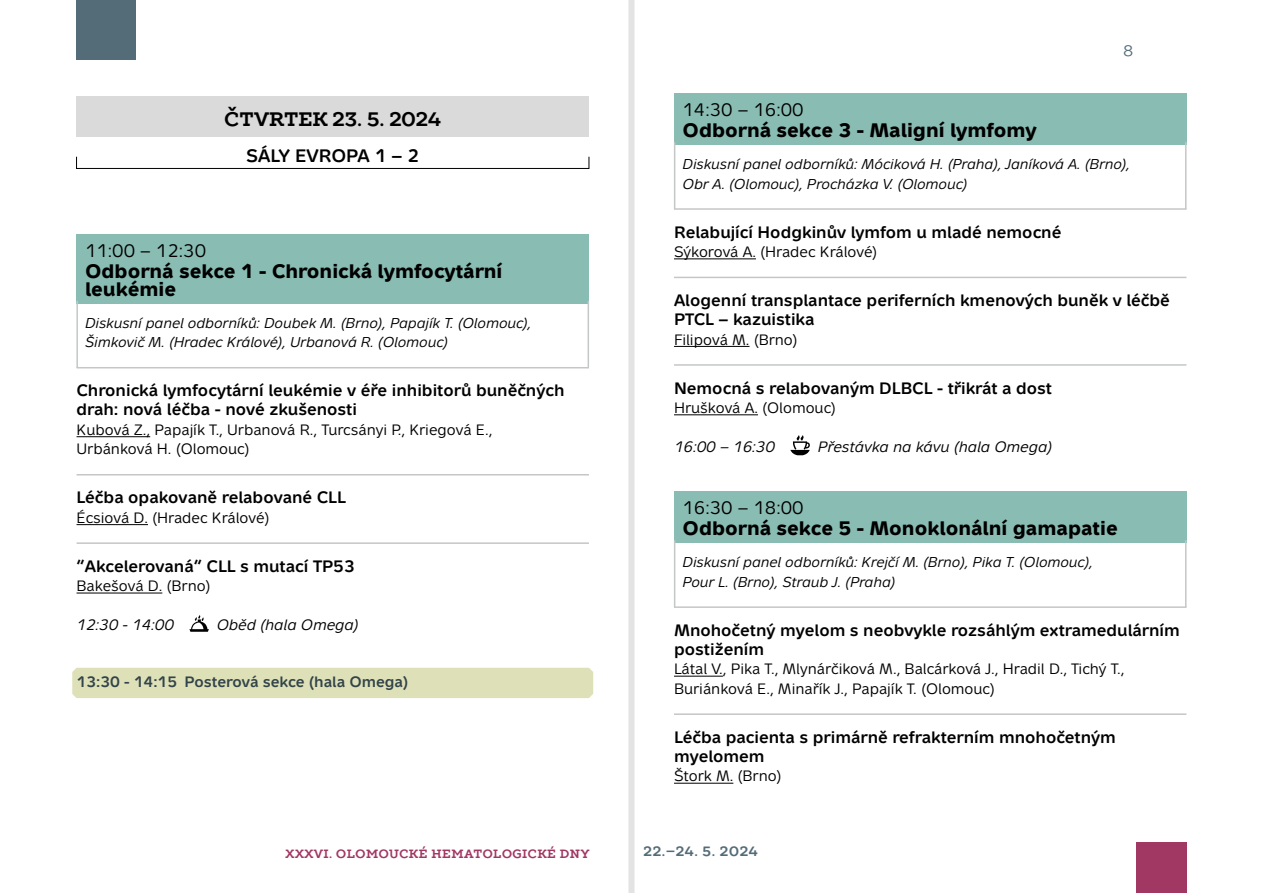
<style>
.page{position:relative;width:1263px;height:893px;background:#fff}
.page>*{position:absolute;margin:0;border:0;box-sizing:border-box;transform-origin:0 0}
.Lekari_H1{font:700 19.5px/18px "Metron";color:#000}
.Datum{font:700 19.5px "TT Slabs";color:#000}
.Lekari_cas{font:18px "Metron";color:#000}
.Saly{font:700 18px "Metron";color:#000}
.Lekari_H2{font:700 16.5px/19.2px "Metron";color:#000}
.Lekari_jmeno{font:15px/19.5px "Metron";color:#000}
.Obed_Prestavka{font:italic 15px "Metron";color:#000}
.Posterova_sekce{font:700 15px "Metron";color:#32434a}
.t1{font:15px "TT Slabs";color:#546c78}
.Lekari_predsednictvo{font:italic 14.25px/19.5px "Metron";color:#000}
.t2{font:700 13.5px "TT Slabs";letter-spacing:.05em;color:#546c78}
.t3{font:700 12px "TT Slabs";letter-spacing:.04em;color:#a13763}
</style>
<div class="page">
<div style="left:77px;top:0;width:59px;height:60px;background:#546c78"></div>
<div style="left:1136px;top:843px;width:50px;height:50px;background:#a13763"></div>
<div style="left:77px;top:97px;width:512px;height:40px;background:#dadada"></div>
<div style="left:76px;top:156px;width:513px;height:13px;border:1px solid #000"></div>
<div style="left:77px;top:234px;width:512px;height:70px;background:#89bdb4"></div>
<hr style="left:76px;top:301px;width:2px;height:67px;background:#c5c6c6">
<hr style="left:588px;top:301px;width:1px;height:67px;background:#c5c6c6">
<hr style="left:77px;top:367px;width:512px;height:1px;background:#c5c6c6">
<hr style="left:77px;top:436px;width:73px;height:1px;background:#000">
<hr style="left:77px;top:474px;width:512px;height:1px;background:#c5c6c6">
<hr style="left:77px;top:524px;width:71px;height:1px;background:#000">
<hr style="left:77px;top:542px;width:512px;height:2px;background:#c5c6c6">
<hr style="left:77px;top:593px;width:85px;height:1px;background:#000">
<div style="left:72px;top:668px;width:521px;height:30px;background:#dee0b7"></div>
<svg style="left:189px;top:615px;width:20px;height:17px"></svg>
<div style="left:674px;top:93px;width:512px;height:52px;background:#89bdb4"></div>
<hr style="left:674px;top:142px;width:1px;height:67px;background:#c5c6c6">
<hr style="left:1185px;top:142px;width:1px;height:67px;background:#c5c6c6">
<hr style="left:674px;top:208px;width:512px;height:2px;background:#c5c6c6">
<hr style="left:674px;top:259px;width:82px;height:1px;background:#000">
<hr style="left:674px;top:277px;width:512px;height:1px;background:#c5c6c6">
<hr style="left:674px;top:346px;width:75px;height:1px;background:#000">
<hr style="left:674px;top:364px;width:512px;height:2px;background:#c5c6c6">
<hr style="left:674px;top:414px;width:84px;height:1px;background:#000">
<div style="left:674px;top:492px;width:512px;height:51px;background:#89bdb4"></div>
<hr style="left:674px;top:540px;width:1px;height:67px;background:#c5c6c6">
<hr style="left:1185px;top:540px;width:1px;height:67px;background:#c5c6c6">
<hr style="left:674px;top:606px;width:512px;height:2px;background:#c5c6c6">
<hr style="left:674px;top:676px;width:49px;height:1px;background:#000">
<hr style="left:674px;top:713px;width:512px;height:2px;background:#c5c6c6">
<hr style="left:674px;top:783px;width:59px;height:1px;background:#000">
<svg style="left:790px;top:435px;width:20px;height:20px"></svg>
<div style="left:628px;top:0;width:6px;height:893px;background:#e3e3e3"></div>
<p class="Datum" style="left:225px;top:106px;width:218px">ČTVRTEK 23. 5. 2024</p>
<p class="Saly" style="left:246px;top:145px;width:175px">SÁLY EVROPA 1 – 2</p>
<p class="Lekari_cas" style="left:85px;top:240px;width:123px">11:00 – 12:30</p>
<p class="Lekari_H1" style="left:85px;top:262px;width:419px">Odborná sekce 1 - Chronická lymfocytární leukémie</p>
<p class="Lekari_predsednictvo" style="left:85px;top:313px;width:448px">Diskusní panel odborníků: Doubek M. (Brno), Papajík T. (Olomouc),<br>Šimkovič M. (Hradec Králové), Urbanová R. (Olomouc)</p>
<p class="Lekari_H2" style="left:77px;top:381px;width:489px">Chronická lymfocytární leukémie v éře inhibitorů buněčných drah: nová léčba - nové zkušenosti</p>
<p class="Lekari_jmeno" style="left:77px;top:420px;width:417px">Kubová Z., Papajík T., Urbanová R., Turcsányi P., Kriegová E.,<br>Urbánková H. (Olomouc)</p>
<p class="Lekari_H2" style="left:77px;top:488px;width:271px">Léčba opakovaně relabované CLL</p>
<p class="Lekari_jmeno" style="left:77px;top:508px;width:195px">Écsiová D. (Hradec Králové)</p>
<p class="Lekari_H2" style="left:77px;top:556px;width:280px">“Akcelerovaná” CLL s mutací TP53</p>
<p class="Lekari_jmeno" style="left:77px;top:576px;width:136px">Bakešová D. (Brno)</p>
<p class="Obed_Prestavka" style="left:77px;top:617px;width:99px">12:30 - 14:00</p>
<p class="Obed_Prestavka" style="left:217px;top:617px;width:143px">Oběd (hala Omega)</p>
<p class="Posterova_sekce" style="left:77px;top:672px;width:333px">13:30 - 14:15 Posterová sekce (hala Omega)</p>
<p class="t1" style="left:1123px;top:41px;width:11px">8</p>
<p class="Lekari_cas" style="left:682px;top:99px;width:123px">14:30 – 16:00</p>
<p class="Lekari_H1" style="left:682px;top:121px;width:356px">Odborná sekce 3 - Maligní lymfomy</p>
<p class="Lekari_predsednictvo" style="left:682px;top:154px;width:449px">Diskusní panel odborníků: Móciková H. (Praha), Janíková A. (Brno),<br>Obr A. (Olomouc), Procházka V. (Olomouc)</p>
<p class="Lekari_H2" style="left:674px;top:222px;width:389px">Relabující Hodgkinův lymfom u mladé nemocné</p>
<p class="Lekari_jmeno" style="left:674px;top:242px;width:205px">Sýkorová A. (Hradec Králové)</p>
<p class="Lekari_H2" style="left:674px;top:290px;width:497px">Alogenní transplantace periferních kmenových buněk v léčbě<br>PTCL – kazuistika</p>
<p class="Lekari_jmeno" style="left:674px;top:330px;width:125px">Filipová M. (Brno)</p>
<p class="Lekari_H2" style="left:674px;top:378px;width:380px">Nemocná s relabovaným DLBCL - třikrát a dost</p>
<p class="Lekari_jmeno" style="left:674px;top:398px;width:164px">Hrušková A. (Olomouc)</p>
<p class="Obed_Prestavka" style="left:674px;top:438px;width:102px">16:00 – 16:30</p>
<p class="Obed_Prestavka" style="left:818px;top:438px;width:236px">Přestávka na kávu (hala Omega)</p>
<p class="Lekari_cas" style="left:682px;top:497px;width:123px">16:30 – 18:00</p>
<p class="Lekari_H1" style="left:682px;top:519px;width:437px">Odborná sekce 5 - Monoklonální gamapatie</p>
<p class="Lekari_predsednictvo" style="left:682px;top:553px;width:412px">Diskusní panel odborníků: Krejčí M. (Brno), Pika T. (Olomouc),<br>Pour L. (Brno), Straub J. (Praha)</p>
<p class="Lekari_H2" style="left:674px;top:620px;width:507px">Mnohočetný myelom s neobvykle rozsáhlým extramedulárním postižením</p>
<p class="Lekari_jmeno" style="left:674px;top:659px;width:452px">Látal V., Pika T., Mlynárčiková M., Balcárková J., Hradil D., Tichý T.,<br>Buriánková E., Minařík J., Papajík T. (Olomouc)</p>
<p class="Lekari_H2" style="left:674px;top:727px;width:443px">Léčba pacienta s primárně refrakterním mnohočetným myelomem</p>
<p class="Lekari_jmeno" style="left:674px;top:766px;width:109px">Štork M. (Brno)</p>
<p class="t3" style="left:286px;top:845px;width:305px">XXXVI. OLOMOUCKÉ HEMATOLOGICKÉ DNY</p>
<p class="t2" style="left:643px;top:842px;width:116px">22.–24. 5. 2024</p>
</div>
